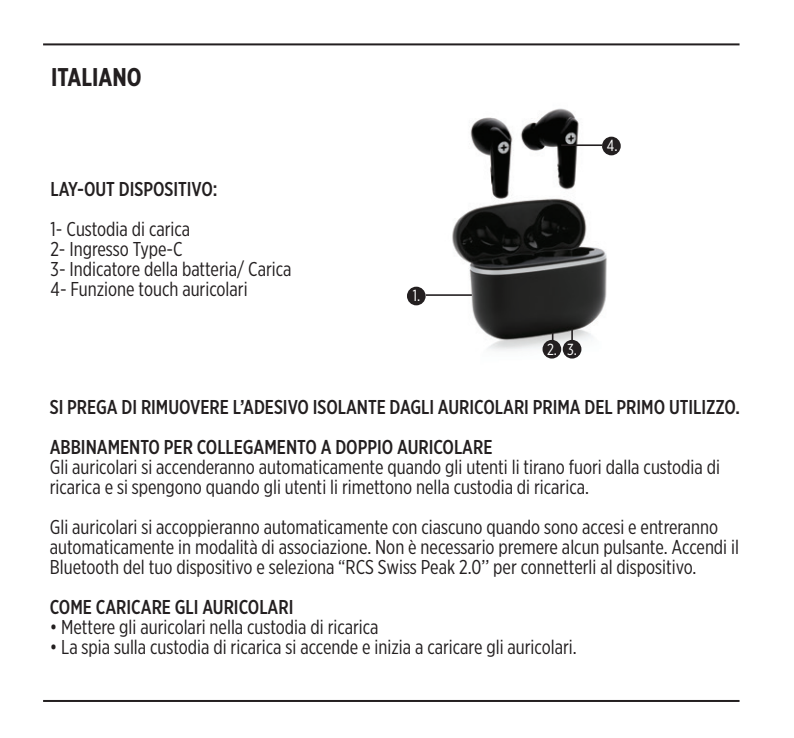
<style>
.page{position:relative;width:794px;height:738px;background:#fff}
.page>*{position:absolute;margin:0;border:0;box-sizing:border-box;transform-origin:0 0}
.Language{font:700 25.6px "Gotham X Narrow";color:#231f20}
.t1{font:20px/20px "Gotham X Narrow";color:#231f20}
.t2{font:500 20px "Gotham X Narrow";color:#231f20}
.t3{font:16px "Gotham X Narrow";color:#fff}
</style>
<div class="page">
<hr style="left:43px;top:43px;width:696px;height:2px;background:#231f20">
<hr style="left:43px;top:699px;width:696px;height:2px;background:#231f20">
<img style="left:407px;top:108px;width:213px;height:251px">
<hr style="left:426px;top:294px;width:46px;height:1px;background:#231f20">
<hr style="left:561px;top:144px;width:41px;height:2px;background:#231f20">
<svg style="left:571px;top:328px;width:2px;height:11px"></svg>
<div style="left:563px;top:339px;width:18px;height:19px;background:#231f20;border-radius:50%"></div>
<div style="left:542px;top:339px;width:19px;height:19px;background:#231f20;border-radius:50%"></div>
<div style="left:602px;top:136px;width:19px;height:19px;background:#231f20;border-radius:50%"></div>
<div style="left:407px;top:286px;width:18px;height:19px;background:#231f20;border-radius:50%"></div>
<p class="Language" style="left:51px;top:61px;width:92px">ITALIANO</p>
<p class="t2" style="left:51px;top:177px;width:168px">LAY-OUT DISPOSITIVO:</p>
<p class="t1" style="left:51px;top:218px;width:141px">1- Custodia di carica</p>
<p class="t1" style="left:51px;top:238px;width:134px">2- Ingresso Type-C</p>
<p class="t1" style="left:51px;top:258px;width:242px">3- Indicatore della batteria/ Carica</p>
<p class="t1" style="left:51px;top:278px;width:198px">4- Funzione touch auricolari</p>
<p class="t3" style="left:413px;top:286px;width:9px">1.</p>
<p class="t3" style="left:607px;top:136px;width:12px">4.</p>
<p class="t3" style="left:547px;top:340px;width:12px">2.</p>
<p class="t3" style="left:567px;top:339px;width:11px">3.</p>
<p class="t2" style="left:50px;top:394px;width:692px">SI PREGA DI RIMUOVERE L’ADESIVO ISOLANTE DAGLI AURICOLARI PRIMA DEL PRIMO UTILIZZO.</p>
<p class="t2" style="left:50px;top:434px;width:444px">ABBINAMENTO PER COLLEGAMENTO A DOPPIO AURICOLARE</p>
<p class="t1" style="left:50px;top:456px;width:672px">Gli auricolari si accenderanno automaticamente quando gli utenti li tirano fuori dalla custodia di ricarica e si spengono quando gli utenti li rimettono nella custodia di ricarica.</p>
<p class="t1" style="left:50px;top:516px;width:691px">Gli auricolari si accoppieranno automaticamente con ciascuno quando sono accesi e entreranno automaticamente in modalità di associazione. Non è necessario premere alcun pulsante. Accendi il<br>Bluetooth del tuo dispositivo e seleziona “RCS Swiss Peak 2.0’’ per connetterli al dispositivo.</p>
<p class="t2" style="left:50px;top:594px;width:245px">COME CARICARE GLI AURICOLARI</p>
<p class="t1" style="left:50px;top:616px;width:330px">• Mettere gli auricolari nella custodia di ricarica</p>
<p class="t1" style="left:50px;top:636px;width:528px">• La spia sulla custodia di ricarica si accende e inizia a caricare gli auricolari.</p>
</div>
